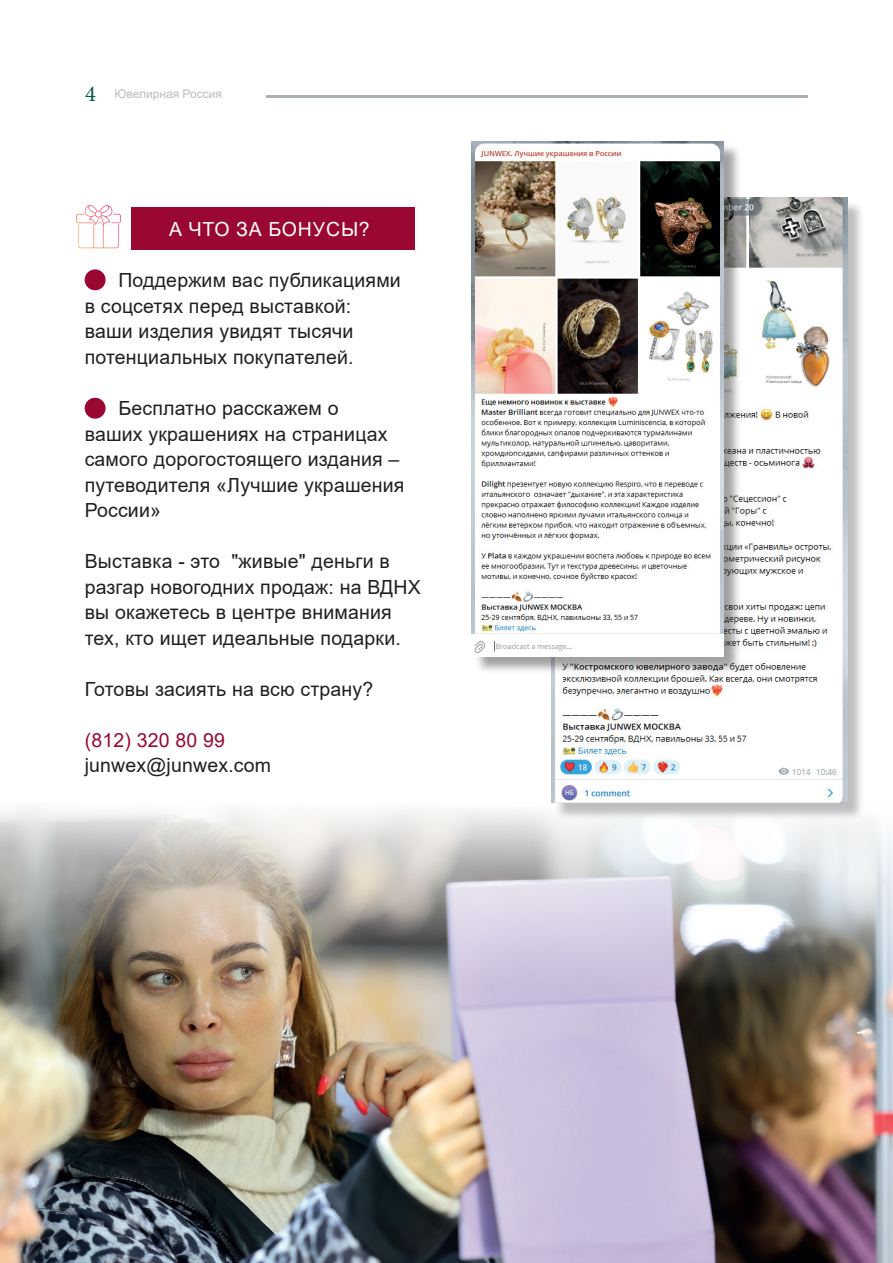
<style>
.page{position:relative;width:893px;height:1263px;background:#fff}
.page>*{position:absolute;margin:0;border:0;box-sizing:border-box;transform-origin:0 0}
.t1{font:19.5px/25.5px "Arial";letter-spacing:.01em;color:#231f20}
.t2{font:19.5px "Arial";letter-spacing:.045em;color:#fff}
.t3{font:19.5px "Arial";letter-spacing:.01em;color:#9a0832}
.t4{font:12px "Arial";color:#bcbdc0}
.s1{font-family:"Minion Pro";font-size:22.5px;color:#035745}
</style>
<div class="page">
<div style="left:554px;top:200px;width:311px;height:620px;background:#231f20;opacity:.29"></div>
<img style="left:552px;top:198px;width:295px;height:605px">
<div style="left:131px;top:207px;width:283px;height:43px;background:#9a0832"></div>
<img style="left:76px;top:205px;width:45px;height:44px">
<div style="left:474px;top:143px;width:268px;height:531px;background:#231f20;opacity:.42"></div>
<img style="left:471px;top:141px;width:253px;height:515px">
<div style="left:85px;top:269px;width:21px;height:21px;background:#9a0832;border-radius:50%"></div>
<div style="left:85px;top:398px;width:21px;height:21px;background:#9a0832;border-radius:50%"></div>
<img style="left:0;top:803px;width:893px;height:460px">
<hr style="left:266px;top:95px;width:542px;height:2px;background:#657572">
<p class="t4" style="left:85px;top:86px;width:138px"><span class="s1">4</span> Ювелирная Россия</p>
<p class="t2" style="left:169px;top:216px;width:202px">А ЧТО ЗА БОНУСЫ?</p>
<p class="t1" style="left:85px;top:268px;width:318px;text-indent:34px">Поддержим вас публикациями в соцсетях перед выставкой: ваши изделия увидят тысячи потенциальных покупателей.</p>
<p class="t1" style="left:85px;top:395px;width:321px;text-indent:34px">Бесплатно расскажем о<br>ваших украшениях на страницах самого дорогостоящего издания – путеводителя «Лучшие украшения<br>России»</p>
<p class="t1" style="left:85px;top:548px;width:338px">Выставка - это "живые" деньги в разгар новогодних продаж: на ВДНХ вы окажетесь в центре внимания тех, кто ищет идеальные подарки.</p>
<p class="t1" style="left:85px;top:676px;width:290px">Готовы засиять на всю страну?</p>
<p class="t3" style="left:85px;top:726px;width:142px">(812) 320 80 99</p>
<p class="t1" style="left:85px;top:752px;width:188px">junwex@junwex.com</p>
</div>
